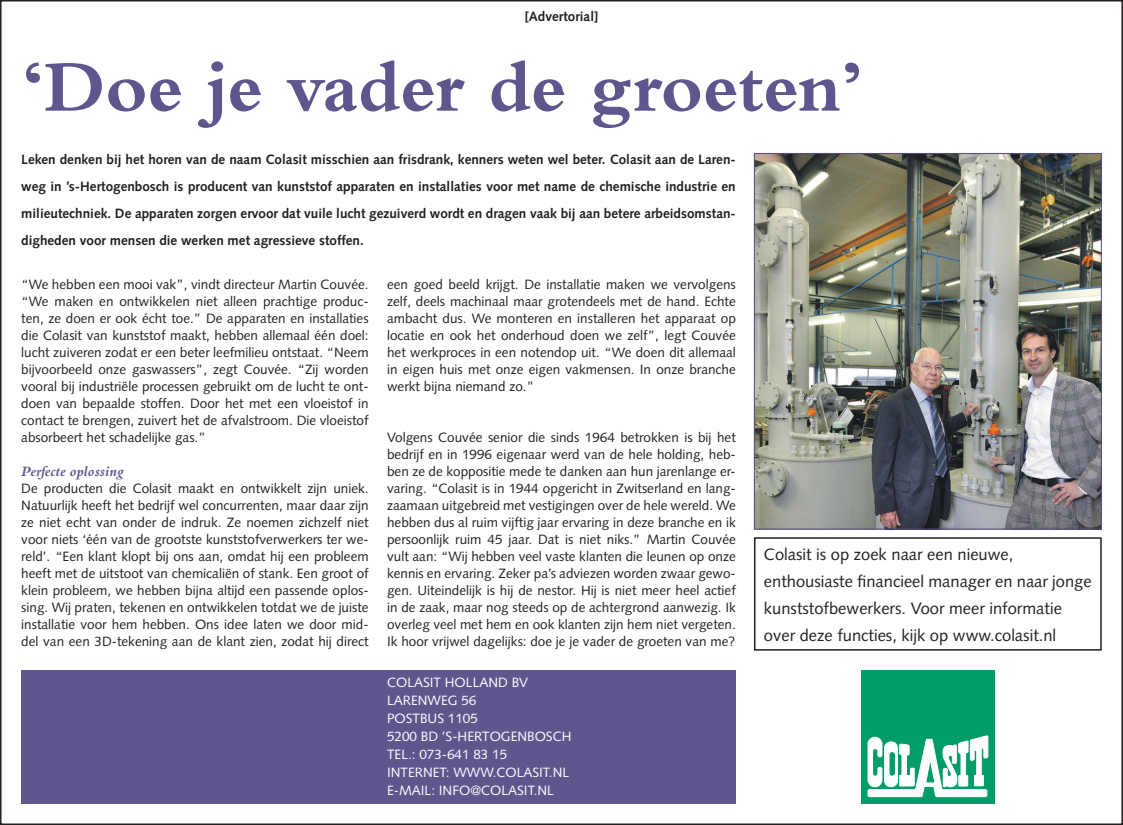
<style>
.page{position:relative;width:1123px;height:825px;background:#fff}
.page>*{position:absolute;margin:0;border:0;box-sizing:border-box;transform-origin:0 0}
.t1{font:700 75px "Bembo";letter-spacing:-.01em;color:#5d578e}
.t2{font:16.5px/27px "Syntax";color:#231f20}
.t3{font:italic 700 15px "Bembo";color:#5d578e}
.t4{font:13.5px/17px "Syntax";color:#231f20;text-align:justify}
.t5{font:700 13.5px/27px "Syntax";color:#231f20;text-align:justify}
.t6{font:13.5px/18px "Syntax";color:#fff}
</style>
<div class="page">
<div style="left:21px;top:670px;width:714px;height:134px;background:#5d578e"></div>
<div style="left:860px;top:670px;width:134px;height:134px;background:#009d66"></div>
<svg style="left:867px;top:735px;width:121px;height:62px"></svg>
<img style="left:756px;top:155px;width:343px;height:372px">
<div style="left:754px;top:153px;width:347px;height:376px;border:1px solid #504d85"></div>
<div style="left:754px;top:537px;width:347px;height:114px;border:2px solid #231f20"></div>
<p class="t5" style="left:524px;top:3px;width:76px">[Advertorial]</p>
<h1 class="t1" style="left:21px;top:45px;width:844px">‘Doe je vader de groeten’</h1>
<p class="t5" style="left:21px;top:146px;width:716px">Leken denken bij het horen van de naam Colasit misschien aan frisdrank, kenners weten wel beter. Colasit aan de Laren&shy;weg in ’s-Hertogenbosch is producent van kunststof apparaten en installaties voor met name de chemische industrie en milieutechniek. De apparaten zorgen ervoor dat vuile lucht gezuiverd wordt en dragen vaak bij aan betere arbeidsomstan&shy;digheden voor mensen die werken met agressieve stoffen.</p>
<p class="t4" style="left:21px;top:276px;width:349px">“We hebben een mooi vak”, vindt directeur Martin Couvée. “We maken en ontwikkelen niet alleen prachtige produc&shy;ten, ze doen er ook écht toe.” De apparaten en installaties die Colasit van kunststof maakt, hebben allemaal één doel: lucht zuiveren zodat er een beter leefmilieu ontstaat. “Neem bijvoorbeeld onze gaswassers”, zegt Couvée. “Zij worden vooral bij industriële processen gebruikt om de lucht te ont&shy;doen van bepaalde stoffen. Door het met een vloeistof in contact te brengen, zuivert het de afvalstroom. Die vloeistof absorbeert het schadelijke gas.”</p>
<p class="t3" style="left:21px;top:463px;width:104px">Perfecte oplossing</p>
<p class="t4" style="left:21px;top:480px;width:349px">De producten die Colasit maakt en ontwikkelt zijn uniek.<br>Natuurlijk heeft het bedrijf wel concurrenten, maar daar zijn ze niet echt van onder de indruk. Ze noemen zichzelf niet voor niets ‘één van de grootste kunststofverwerkers ter we&shy;reld’. “Een klant klopt bij ons aan, omdat hij een probleem heeft met de uitstoot van chemicaliën of stank. Een groot of klein probleem, we hebben bijna altijd een passende oplos&shy;sing. Wij praten, tekenen en ontwikkelen totdat we de juiste installatie voor hem hebben. Ons idee laten we door mid&shy;del van een 3D-tekening aan de klant zien, zodat hij direct</p>
<p class="t4" style="left:387px;top:276px;width:350px">een goed beeld krijgt. De installatie maken we vervolgens zelf, deels machinaal maar grotendeels met de hand. Echte ambacht dus. We monteren en installeren het apparaat op locatie en ook het onderhoud doen we zelf”, legt Couvée het werkproces in een notendop uit. “We doen dit allemaal in eigen huis met onze eigen vakmensen. I n onze branche werkt bijna niemand zo.”</p>
<p class="t4" style="left:387px;top:429px;width:350px">Volgens Couvée senior die sinds 1964 betrokken is bij het bedrijf en in 1996 eigenaar werd van de hele holding, heb&shy;ben ze de koppositie mede te danken aan hun jarenlange er&shy;varing. “Colasit is in 1944 opgericht in Zwitserland en lang&shy;zaamaan uitgebreid met vestigingen over de hele wereld. We hebben dus al ruim vijftig jaar ervaring in deze branche en ik persoonlijk ruim 45 jaar. Dat is niet niks.” Martin Couvée vult aan: “Wij hebben veel vaste klanten die leunen op onze kennis en ervaring. Zeker pa’s adviezen worden zwaar gewo&shy;gen. U iteindelijk is hij de nestor. Hij is niet meer heel actief in de zaak, maar nog steeds op de achtergrond aanwezig. I k overleg veel met hem en ook klanten zijn hem niet vergeten.<br>I k hoor vrijwel dagelijks: doe je je vader de groeten van me?</p>
<p class="t6" style="left:387px;top:674px;width:143px">Co lasit Ho lland BV<br>Larenwe</p>
<p class="t6" style="left:387px;top:692px;width:133px;text-indent:61px">g 56<br>Postbus 1105<br>5200 BD ’s-Hertogenbo</p>
<p class="t6" style="left:546px;top:728px;width:17px">sch</p>
<p class="t6" style="left:387px;top:746px;width:122px">Tel.: 073-641 83 15<br>Internet: www</p>
<p class="t6" style="left:387px;top:764px;width:184px;text-indent:106px">.colasit.n l e-mail: in fo@colasit.n l</p>
<p class="t2" style="left:764px;top:540px;width:329px">Colasit is op zoek naar een nieuwe, enthousiaste financieel manager en naar jonge kunststofbewerkers. Voor meer informatie over deze functies, kijk op www.colasit.nl</p>
</div>
